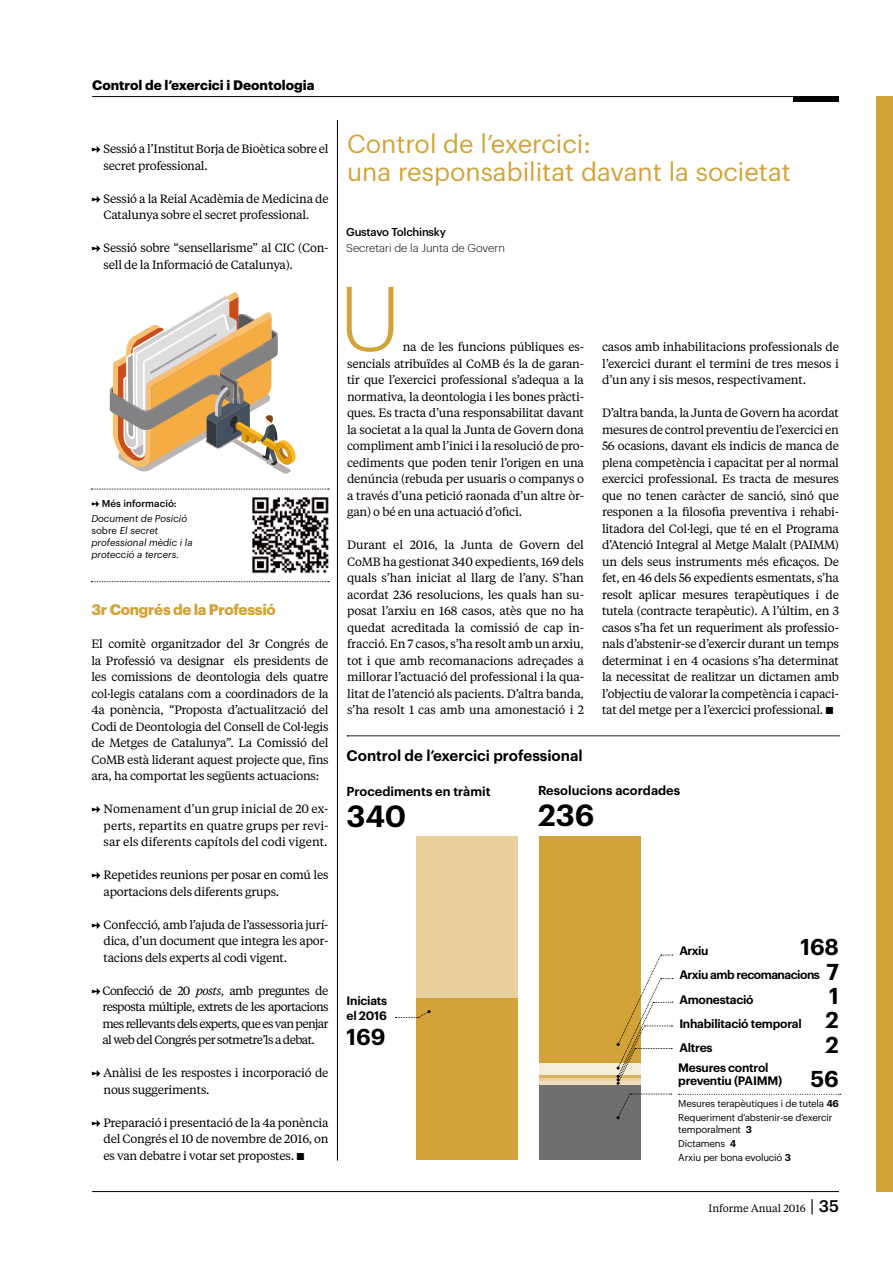
<style>
.page{position:relative;width:893px;height:1263px;background:#fff}
.page>*{position:absolute;margin:0;border:0;box-sizing:border-box;transform-origin:0 0}
.t1{font:300 90px "Graphik";color:#d1a338}
.t2{font:600 30px "Graphik";letter-spacing:-.005em;color:#000}
.t3{font:25.5px/28.5px "Graphik";color:#d1a338}
.t4{font:600 22.5px "Graphik";letter-spacing:-.01em;color:#000}
.t5{font:600 15px "Graphik";color:#000}
.t6{font:700 15px "Graphik";letter-spacing:-.02em;color:#d1a338}
.t7{font:700 13.5px "Graphik";color:#000}
.t8{font:600 12.75px "Graphik";color:#000}
.t9{font:12px/16.5px "Tiempos Text";letter-spacing:-.02em;color:#000;text-align:justify}
.t10{font:600 12px/14.5px "Graphik";letter-spacing:-.02em;color:#000}
.t11{font:600 12px "Graphik";letter-spacing:-.04em;color:#000}
.t12{font:300 11.25px "Graphik";color:#000}
.t13{font:500 11.25px "Graphik";letter-spacing:-.02em;color:#000}
.t14{font:10.5px "Tiempos Text";color:#000}
.t15{font:9.75px/14.1px "Graphik";letter-spacing:-.02em;color:#000}
.t16{font:italic 9.75px/12px "Graphik";color:#000}
.s1{font-family:"Greta Text Pro"}
.s2{font-family:"Greta Text Pro";font-style:normal;font-size:10.5px}
.s3{font-weight:500;font-style:normal}
.s4{font-style:normal}
.s5{font-style:italic}
.s6{font-weight:600}
.s7{font-family:"Graphik";font-size:16.5px}
.s8{font-family:"Graphik";font-weight:500;font-size:16.5px}
</style>
<div class="page">
<hr style="left:92px;top:96px;width:747px;height:1px;background:#000">
<div style="left:793px;top:97px;width:46px;height:5px;background:#000"></div>
<hr style="left:92px;top:1191px;width:747px;height:1px;background:#000">
<div style="left:876px;top:96px;width:17px;height:1095px;background:#d1a338"></div>
<div style="left:416px;top:997px;width:101px;height:163px;background:#d1a338"></div>
<div style="left:539px;top:836px;width:102px;height:227px;background:#d1a338"></div>
<div style="left:416px;top:836px;width:101px;height:161px;background:#e9d09f"></div>
<div style="left:539px;top:1085px;width:102px;height:75px;background:#706f6f"></div>
<div style="left:539px;top:1063px;width:102px;height:12px;background:#f6ecd9"></div>
<hr style="left:539px;top:1081px;width:102px;height:4px;background:#efdebc">
<svg style="left:539px;top:1077px;width:78px;height:4px"></svg>
<hr style="left:539px;top:1075px;width:102px;height:2px;background:#dbb562">
<hr style="left:337px;top:120px;width:1px;height:1040px;background:#000">
<svg style="left:110px;top:292px;width:186px;height:182px"></svg>
<img style="left:252px;top:497px;width:77px;height:76px">
<svg style="left:91px;top:489px;width:238px;height:1px"></svg>
<svg style="left:91px;top:581px;width:238px;height:1px"></svg>
<svg style="left:347px;top:736px;width:493px;height:1px"></svg>
<svg style="left:617px;top:1093px;width:55px;height:26px"></svg>
<svg style="left:617px;top:954px;width:56px;height:131px"></svg>
<svg style="left:395px;top:1010px;width:36px;height:8px"></svg>
<svg style="left:679px;top:1094px;width:162px;height:1px"></svg>
<p class="t7" style="left:92px;top:74px;width:224px">Control de l’exercici i Deontologia</p>
<p class="t9" style="left:104px;top:140px;width:227px;text-indent:-12px"><span class="s1">→</span> Sessió a l’Institut Borja de Bioètica sobre el secret professional.</p>
<p class="t9" style="left:104px;top:189px;width:227px;text-indent:-12px"><span class="s1">→</span> Sessió a la Reial Acadèmia de Medicina de<br>Catalunya sobre el secret professional.</p>
<p class="t9" style="left:104px;top:239px;width:226px;text-indent:-12px"><span class="s1">→</span> Sessió sobre “sensellarisme” al CIC (Con&shy;sell de la Informació de Catalunya).</p>
<p class="t16" style="left:91px;top:495px;width:97px;line-height:15px"><span class="s2">→</span> <span class="s3">Més informació:<br></span>Document de Posició</p>
<p class="t16" style="left:91px;top:523px;width:103px"><span class="s4">sobre</span> El secret professional mèdic i la protecció a tercers.</p>
<p class="t6" style="left:91px;top:598px;width:186px">3r Congrés de la Professió</p>
<p class="t9" style="left:91px;top:635px;width:239px">El comitè organitzador del 3r Congrés de la Professió va designar els presidents de les comissions de deontologia dels quatre col·legis catalans com a coordinadors de la 4a ponència, “Proposta d’actualització del Codi de Deontologia del Consell de Col·legis de Metges de Catalunya”. La Comissió del CoMB està liderant aquest projecte que, fins ara, ha comportat les següents actuacions:</p>
<p class="t9" style="left:104px;top:800px;width:226px;text-indent:-12px"><span class="s1">→</span> Nomenament d’un grup inicial de 20 ex&shy;perts, repartits en quatre grups per revi&shy;sar els diferents capítols del codi vigent.</p>
<p class="t9" style="left:104px;top:866px;width:227px;text-indent:-12px"><span class="s1">→</span> Repetides reunions per posar en comú les aportacions dels diferents grups.</p>
<p class="t9" style="left:104px;top:915px;width:227px;text-indent:-12px"><span class="s1">→</span> Confecció, amb l’ajuda de l’assessoria jurí&shy;dica, d’un document que integra les apor&shy;tacions dels experts al codi vigent.</p>
<p class="t9" style="left:102px;top:981px;width:228px;text-indent:-11px"><span class="s1">→</span> Confecció de 20 <span class="s5">posts</span>, amb preguntes de resposta múltiple, extrets de les aportacions mes rellevants dels experts, que es van penjar al web del Congrés per sotmetre’ls a debat.</p>
<p class="t9" style="left:104px;top:1064px;width:226px;text-indent:-12px"><span class="s1">→</span> Anàlisi de les respostes i incorporació de nous suggeriments.</p>
<p class="t9" style="left:104px;top:1113px;width:227px;text-indent:-12px"><span class="s1">→</span> Preparació i presentació de la 4a ponència del Congrés el 10 de novembre de 2016, on es van debatre i votar set propostes. <span class="s1">■</span></p>
<h3 class="t3" style="left:347px;top:127px;width:445px">Control de l’exercici:<br>una responsabilitat davant la societat</h3>
<p class="t13" style="left:346px;top:223px;width:101px">Gustavo Tolchinsky</p>
<p class="t12" style="left:346px;top:240px;width:160px">Secretari de la Junta de Govern</p>
<h1 class="t1" style="left:339px;top:253px;width:63px">U</h1>
<p class="t9" style="left:347px;top:338px;width:238px;text-indent:56px">na de les funcions públiques es&shy;sencials atribuïdes al CoMB és la de garan&shy;tir que l’exercici professional s’adequa a la normativa, la deontologia i les bones pràcti&shy;ques. Es tracta d’una responsabilitat davant la societat a la qual la Junta de Govern dona compliment amb l’inici i la resolució de pro&shy;cediments que poden tenir l’origen en una denúncia (rebuda per usuaris o companys o a través d’una petició raonada d’un altre òr&shy;gan) o bé en una actuació d’ofici.</p>
<p class="t9" style="left:347px;top:536px;width:238px">Durant el 2016, la Junta de Govern del CoMB ha gestionat 340 expedients, 169 dels quals s’han iniciat al llarg de l’any. S’han acordat 236 resolucions, les quals han su&shy;posat l’arxiu en 168 casos, atès que no ha quedat acreditada la comissió de cap in&shy;fracció. En 7 casos, s’ha resolt amb un arxiu, tot i que amb recomanacions adreçades a millorar l’actuació del professional i la qua&shy;litat de l’atenció als pacients. D’altra banda, s’ha resolt 1 cas amb una amonestació i 2</p>
<p class="t9" style="left:602px;top:338px;width:238px">casos amb inhabilitacions professionals de l’exercici durant el termini de tres mesos i d’un any i sis mesos, respectivament.</p>
<p class="t9" style="left:602px;top:404px;width:238px">D’altra banda, la Junta de Govern ha acordat mesures de control preventiu de l’exercici en 56 ocasions, davant els indicis de manca de plena competència i capacitat per al normal exercici professional. Es tracta de mesures que no tenen caràcter de sanció, sinó que responen a la filosofia preventiva i rehabi&shy;litadora del Col·legi, que té en el Programa d’Atenció Integral al Metge Malalt (PAIMM) un dels seus instruments més eficaços. De fet, en 46 dels 56 expedients esmentats, s’ha resolt aplicar mesures terapèutiques i de tutela (contracte terapèutic). A l’últim, en 3 casos s’ha fet un requeriment als professio&shy;nals d’abstenir-se d’exercir durant un temps determinat i en 4 ocasions s’ha determinat la necessitat de realitzar un dictamen amb l’objectiu de valorar la competència i capaci&shy;tat del metge per a l’exercici professional. <span class="s1">■</span></p>
<p class="t5" style="left:347px;top:744px;width:238px">Control de l’exercici professional</p>
<p class="t8" style="left:347px;top:782px;width:146px">Procediments en tràmit</p>
<p class="t8" style="left:538px;top:781px;width:144px">Resolucions acordades</p>
<h2 class="t2" style="left:347px;top:793px;width:61px">340</h2>
<h2 class="t2" style="left:538px;top:792px;width:58px">236</h2>
<p class="t10" style="left:679px;top:942px;width:31px">Arxiu</p>
<h3 class="t4" style="left:800px;top:930px;width:40px">168</h3>
<p class="t10" style="left:347px;top:993px;width:42px">Iniciats el 2016</p>
<h3 class="t4" style="left:347px;top:1019px;width:40px">169</h3>
<h3 class="t4" style="left:826px;top:954px;width:14px">7</h3>
<p class="t11" style="left:679px;top:966px;width:142px">Arxiu amb recomanacions</p>
<p class="t10" style="left:679px;top:991px;width:76px">Amonestació</p>
<p class="t10" style="left:679px;top:1015px;width:124px">Inhabilitació temporal</p>
<p class="t10" style="left:679px;top:1039px;width:35px">Altres</p>
<p class="t10" style="left:678px;top:1060px;width:105px;line-height:13px">Mesures control preventiu (PAIMM)</p>
<h3 class="t4" style="left:829px;top:979px;width:11px">1</h3>
<h3 class="t4" style="left:826px;top:1002px;width:15px">2</h3>
<h3 class="t4" style="left:826px;top:1027px;width:15px">2</h3>
<h3 class="t4" style="left:811px;top:1062px;width:30px">56</h3>
<p class="t15" style="left:678px;top:1095px;width:162px">Mesures terapèutiques i de tutela <span class="s6">46<br></span>Requeriment d’abstenir-se d’exercir</p>
<p class="t15" style="left:678px;top:1122px;width:114px">temporalment <span class="s6">3<br></span>Dictamens <span class="s6">4<br></span>Arxiu per bona evolució <span class="s6">3</span></p>
<p class="t14" style="left:708px;top:1202px;width:132px">Informe Anual 2016 <span class="s7">|</span> <span class="s8">35</span></p>
</div>
